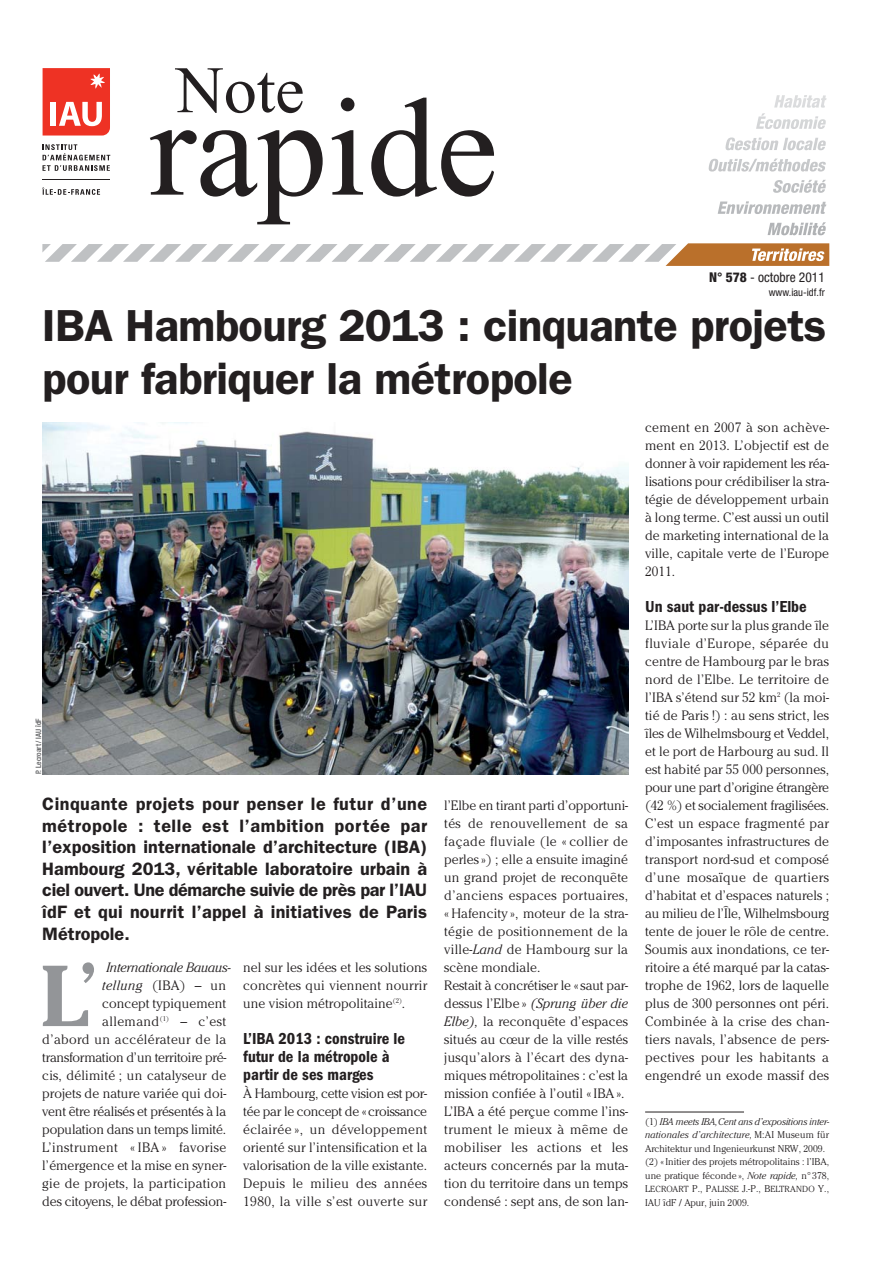
<style>
.page{position:relative;width:893px;height:1263px;background:#fff}
.page>*{position:absolute;margin:0;border:0;box-sizing:border-box;transform-origin:0 0}
.t1{font:139.8px "Times New Roman";color:#231f20}
.t2{font:700 85.8px "Cheltenham";color:#939598}
.t3{font:66.3px "Times New Roman";color:#231f20}
.t4{font:600 45px/52.5px "Franklin Gothic";letter-spacing:-.01em;color:#231f20}
.t5{font:600 18px/21.6px "Franklin Gothic";letter-spacing:.01em;color:#231f20;text-align:justify}
.t6{font:600 condensed 16.5px/18px "Franklin Gothic";color:#231f20}
.t7{font:300 13.5px/18px "Cheltenham";letter-spacing:.005em;color:#231f20;text-align:justify}
.t8{font:300 13.5px "Cheltenham";letter-spacing:-.015em;color:#231f20}
.t9{font:300 13.5px "Cheltenham";letter-spacing:.03em;color:#231f20}
.t10{font:300 13.5px "Cheltenham";letter-spacing:.025em;color:#231f20}
.t11{font:italic 300 13.5px "Cheltenham";letter-spacing:-.01em;color:#231f20}
.t12{font:condensed 13.5px "Helvetica Neue";color:#231f20}
.t13{font:condensed 10.5px "Helvetica Neue";color:#231f20}
.t14{font:300 9.75px/13.5px "Cheltenham";color:#231f20}
.t15{font:300 8.7px "Cheltenham";letter-spacing:.025em;color:#231f20}
.t16{font:500 condensed 7.5px "Helvetica Neue";color:#58595b}
.s1{font-weight:800}
.s2{font-style:italic}
.s3{font-size:9.75px}
</style>
<div class="page">
<svg style="left:767px;top:222px;width:59px;height:13px"></svg>
<svg style="left:718px;top:201px;width:108px;height:13px"></svg>
<svg style="left:773px;top:180px;width:53px;height:13px"></svg>
<svg style="left:708px;top:159px;width:118px;height:13px"></svg>
<svg style="left:725px;top:137px;width:101px;height:13px"></svg>
<svg style="left:756px;top:95px;width:70px;height:34px"></svg>
<svg style="left:43px;top:68px;width:67px;height:68px;background:#f1574b"></svg>
<hr style="left:43px;top:179px;width:67px;height:1px;background:#231f20">
<svg style="left:43px;top:144px;width:67px;height:27px"></svg>
<svg style="left:42px;top:187px;width:58px;height:8px"></svg>
<svg style="left:42px;top:243px;width:787px;height:23px"></svg>
<img style="left:42px;top:423px;width:586px;height:351px">
<hr style="left:645px;top:1112px;width:99px;height:1px;background:#231f20">
<h3 class="t3" style="left:176px;top:66px;width:130px">Note</h3>
<h1 class="t1" style="left:149px;top:98px;width:351px">rapide</h1>
<p class="t12" style="left:709px;top:273px;width:117px"><span class="s1">N° 578</span> - octobre 2011</p>
<p class="t13" style="left:769px;top:289px;width:57px">www.iau-idf.fr</p>
<h3 class="t4" style="left:42px;top:304px;width:785px">IBA Hambourg 2013 : cinquante projets pour fabriquer la métropole</h3>
<p class="t16" style="left:36px;top:774px;width:58px;rotate:-90deg">P. Lecroart / IAU îdF</p>
<p class="t5" style="left:42px;top:795px;width:386px">Cinquante projets pour penser le futur d’une métropole : telle est l’ambition portée par l’exposition internationale d’architecture (IBA)<br>Hambourg 2013, véritable laboratoire urbain à ciel ouvert. Une démarche suivie de près par l’IAU îdF et qui nourrit l’appel à initiatives de Paris Métropole.</p>
<h2 class="t2" style="left:40px;top:965px;width:59px">L<sup>’</sup></h2>
<p class="t11" style="left:106px;top:963px;width:126px">Internationale Bauaus-</p>
<p class="t7" style="left:102px;top:978px;width:126px"><span class="s2">tellung</span> (IBA) – un</p>
<p class="t7" style="left:102px;top:996px;width:126px">concept typiquement</p>
<p class="t9" style="left:102px;top:1017px;width:126px">allemand<sup>(1)</sup> – c’est</p>
<p class="t10" style="left:42px;top:1035px;width:185px">d’abord un accélérateur de la</p>
<p class="t8" style="left:42px;top:1053px;width:185px">transformation d’un territoire pré-</p>
<p class="t7" style="left:42px;top:1068px;width:185px">cis, délimité ; un catalyseur de</p>
<p class="t7" style="left:42px;top:1086px;width:185px">projets de nature variée qui doi-</p>
<p class="t8" style="left:42px;top:1107px;width:185px">vent être réalisés et présentés à la</p>
<p class="t7" style="left:42px;top:1122px;width:185px">population dans un temps limité.</p>
<p class="t9" style="left:42px;top:1143px;width:185px">L’instrument « IBA » favorise</p>
<p class="t7" style="left:42px;top:1158px;width:185px">l’émergence et la mise en syner-</p>
<p class="t7" style="left:42px;top:1176px;width:185px">gie de projets, la participation</p>
<p class="t7" style="left:42px;top:1194px;width:185px">des citoyens, le débat profession-</p>
<p class="t7" style="left:243px;top:960px;width:185px">nel sur les idées et les solutions concrètes qui viennent nourrir une vision métropolitaine<sup>(2)</sup>.</p>
<p class="t6" style="left:243px;top:1031px;width:163px">L’IBA 2013 : construire le futur de la métropole à partir de ses marges</p>
<p class="t7" style="left:243px;top:1086px;width:185px">À Hambourg, cette vision est por&shy;tée par le concept de «croissance éclairée », un développement orienté sur l’intensification et la valorisation de la ville existante.<br>Depuis le milieu des années 1980, la ville s’est ouverte sur</p>
<p class="t7" style="left:444px;top:798px;width:185px;text-align:left">l’Elbe en tirant parti d’opportuni&shy;tés de renouvellement de sa façade fluviale (le « collier de perles ») ; elle a ensuite imaginé un grand projet de reconquête d’anciens espaces portuaires, « Hafencity », moteur de la stra&shy;tégie de positionnement de la ville-<span class="s2">Land</span> de Hambourg sur la scène mondiale.<br>Restait à concrétiser le «saut par&shy;dessus l’Elbe » <span class="s2">(Sprung über die<br>Elbe),</span> la reconquête d’espaces situés au cœur de la ville restés jusqu’alors à l’écart des dyna&shy;miques métropolitaines : c’est la mission confiée à l’outil « IBA ».<br>L’IBA a été perçue comme l’ins&shy;trument le mieux à même de mobiliser les actions et les acteurs concernés par la muta&shy;tion du territoire dans un temps condensé : sept ans, de son lan-</p>
<p class="t7" style="left:645px;top:420px;width:185px">cement en 2007 à son achève&shy;ment en 2013. L’objectif est de donner à voir rapidement les réa&shy;lisations pour crédibiliser la stra&shy;tégie de développement urbain à long terme. C’est aussi un outil de marketing international de la ville, capitale verte de l’Europe 2011.</p>
<p class="t6" style="left:645px;top:599px;width:163px">Un saut par-dessus l’Elbe</p>
<p class="t7" style="left:645px;top:618px;width:185px">L’IBA porte sur la plus grande île fluviale d’Europe, séparée du centre de Hambourg par le bras nord de l’Elbe. Le territoire de l’IBA s’étend sur 52 km<sup>2</sup> (la moi&shy;tié de Paris !) : au sens strict, les îles de Wilhelmsbourg et Veddel, et le port de Harbourg au sud. Il est habité par 55 000 personnes, pour une part d’origine étrangère (42 %) et socialement fragilisées.<br>C’est un espace fragmenté par d’imposantes infrastructures de transport nord-sud et composé d’une mosaïque de quartiers d’habitat et d’espaces naturels ; au milieu de l’Île, Wilhelmsbourg tente de jouer le rôle de centre.<br>Soumis aux inondations, ce ter&shy;ritoire a été marqué par la catas&shy;trophe de 1962, lors de laquelle plus de 300 personnes ont péri.<br>Combinée à la crise des chan&shy;tiers navals, l’absence de pers&shy;pectives pour les habitants a engendré un exode massif des</p>
<p class="t14" style="left:645px;top:1116px;width:186px">(1) <span class="s2">IBA meets IBA,Cent ans d’expositions inter&shy;nationales d’architecture,</span> M:AI Museum für Architektur und Ingenieurkunst NRW, 2009. (2) «Initier des projets métropolitains : l’IBA, une pratique féconde », <span class="s2">Note rapide,</span> n° 378,</p>
<p class="t15" style="left:645px;top:1186px;width:185px"><span class="s3">L</span>ECROART <span class="s3">P., P</span>ALISSE <span class="s3">J.-P., B</span>ELTRANDO <span class="s3">Y.,</span></p>
<p class="t14" style="left:645px;top:1197px;width:106px">IAU îdF / Apur, juin 2009.</p>
</div>
